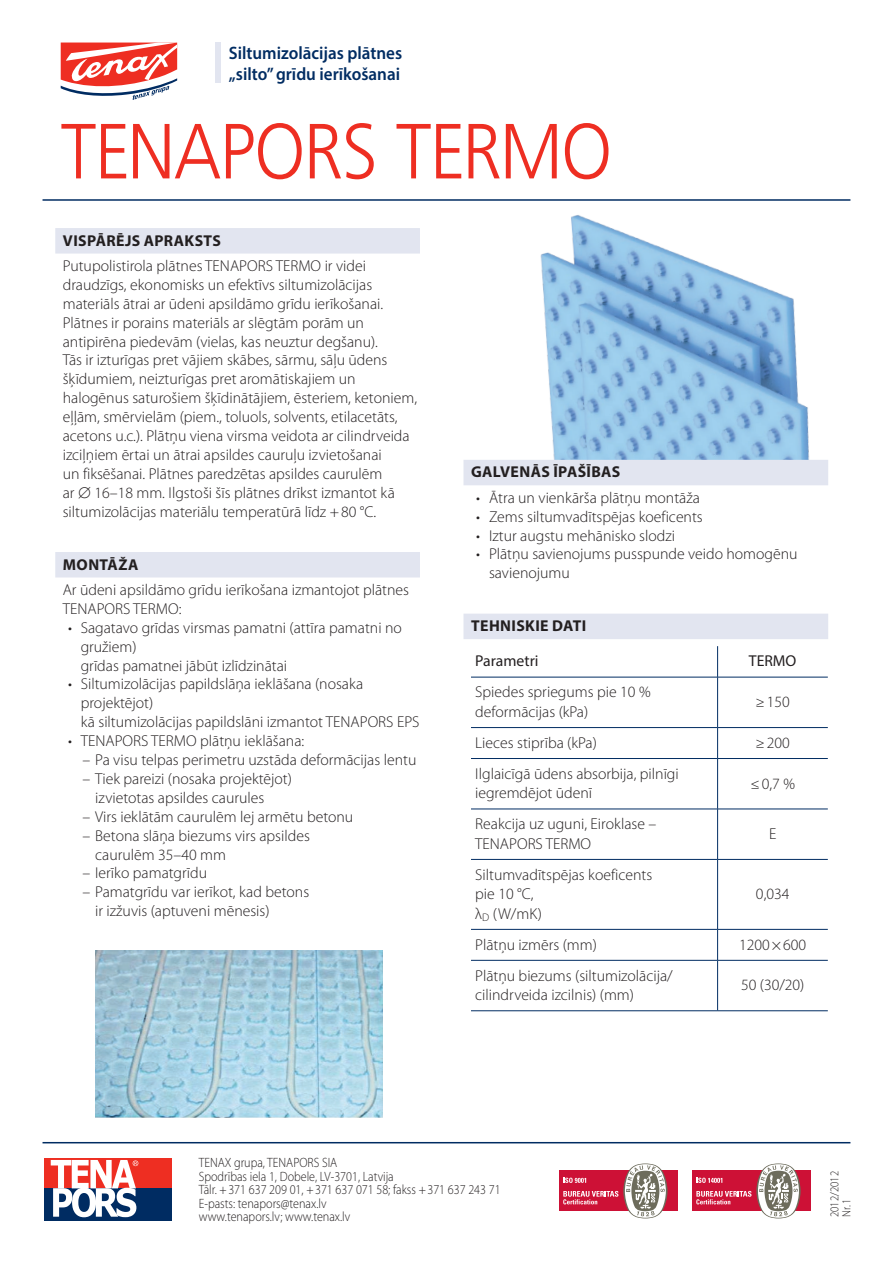
<style>
.page{position:relative;width:893px;height:1263px;background:#fff}
.page>*{position:absolute;margin:0;border:0;box-sizing:border-box;transform-origin:0 0}
.t1{font:300 78px "Frutiger";letter-spacing:-.02em;color:#ee2e22;scale:.91 1}
.t2{font:600 18px/21.6px "Myriad Pro";color:#002c62;scale:.95 1}
.t3{font:300 15.75px/18.9px "Myriad Pro";color:#231f20}
.t4{font:700 15.75px "Myriad Pro";letter-spacing:.025em;color:#231f20}
.t5{font:15.75px "Myriad Pro";color:#231f20}
.t6{font:300 13.5px/13.5px "Myriad Pro";color:#231f20;scale:.9 1}
.t7{font:300 12px/12px "Myriad Pro";color:#231f20;scale:.9 1}
</style>
<div class="page">
<hr style="left:43px;top:1142px;width:807px;height:1px;background:#002c62">
<div style="left:559px;top:1170px;width:118px;height:41px;background:#cd1136"></div>
<svg style="left:563px;top:1163px;width:105px;height:55px"></svg>
<div style="left:692px;top:1170px;width:119px;height:41px;background:#cd1136"></div>
<svg style="left:696px;top:1163px;width:105px;height:55px"></svg>
<div style="left:44px;top:1158px;width:128px;height:32px;background:#ee2e22"></div>
<div style="left:44px;top:1188px;width:128px;height:33px;background:#002c62"></div>
<svg style="left:51px;top:1160px;width:87px;height:57px"></svg>
<hr style="left:43px;top:199px;width:807px;height:2px;background:#002c62">
<div style="left:215px;top:43px;width:6px;height:40px;background:#e2e5f0"></div>
<svg style="left:61px;top:43px;width:116px;height:57px"></svg>
<img style="left:509px;top:199px;width:342px;height:261px">
<div style="left:55px;top:228px;width:365px;height:26px;background:#e2e5f0"></div>
<div style="left:55px;top:552px;width:365px;height:25px;background:#e2e5f0"></div>
<div style="left:463px;top:460px;width:365px;height:25px;background:#e2e5f0"></div>
<div style="left:463px;top:614px;width:365px;height:25px;background:#e2e5f0"></div>
<hr style="left:717px;top:646px;width:1px;height:31px;background:#002c62">
<hr style="left:471px;top:677px;width:247px;height:1px;background:#002c62">
<hr style="left:718px;top:677px;width:110px;height:1px;background:#002c62">
<hr style="left:717px;top:677px;width:1px;height:50px;background:#002c62">
<hr style="left:471px;top:727px;width:247px;height:1px;background:#002c62">
<hr style="left:718px;top:727px;width:110px;height:1px;background:#002c62">
<hr style="left:717px;top:728px;width:1px;height:30px;background:#002c62">
<hr style="left:471px;top:758px;width:247px;height:1px;background:#002c62">
<hr style="left:718px;top:758px;width:110px;height:1px;background:#002c62">
<hr style="left:717px;top:759px;width:1px;height:50px;background:#002c62">
<hr style="left:471px;top:809px;width:247px;height:1px;background:#002c62">
<hr style="left:718px;top:809px;width:110px;height:1px;background:#002c62">
<hr style="left:717px;top:809px;width:1px;height:50px;background:#002c62">
<hr style="left:471px;top:859px;width:247px;height:1px;background:#002c62">
<hr style="left:718px;top:859px;width:110px;height:1px;background:#002c62">
<hr style="left:717px;top:860px;width:1px;height:69px;background:#002c62">
<hr style="left:471px;top:929px;width:247px;height:1px;background:#002c62">
<hr style="left:718px;top:929px;width:110px;height:1px;background:#002c62">
<hr style="left:717px;top:929px;width:1px;height:31px;background:#002c62">
<hr style="left:471px;top:960px;width:247px;height:1px;background:#002c62">
<hr style="left:718px;top:960px;width:110px;height:1px;background:#002c62">
<hr style="left:717px;top:960px;width:1px;height:50px;background:#002c62">
<hr style="left:471px;top:1010px;width:247px;height:1px;background:#002c62">
<hr style="left:718px;top:1010px;width:110px;height:1px;background:#002c62">
<img style="left:95px;top:950px;width:287px;height:167px">
<p class="t2" style="left:229px;top:41px;width:184px">Siltumizolācijas plātnes „silto” grīdu ierīkošanai</p>
<h1 class="t1" style="left:61px;top:106px;width:608px">TENAPORS TERMO</h1>
<p class="t4" style="left:63px;top:230px;width:160px">VISPĀRĒJS APRAKSTS</p>
<p class="t3" style="left:63px;top:256px;width:356px">Putupolistirola plātnes TENAPORS TERMO ir videi draudzīgs, ekonomisks un efektīvs siltumizolācijas materiāls ātrai ar ūdeni apsildāmo grīdu ierīkošanai.<br>Plātnes ir porains materiāls ar slēgtām porām un antipirēna piedevām (vielas, kas neuztur degšanu).<br>Tās ir izturīgas pret vājiem skābes, sārmu, sāļu ūdens šķīdumiem, neizturīgas pret aromātiskajiem un halogēnus saturošiem šķīdinātājiem, ēsteriem, ketoniem, eļļām, smērvielām (piem., toluols, solvents, etilacetāts, acetons u.c.). Plātņu viena virsma veidota ar cilindrveida izciļņiem ērtai un ātrai apsildes cauruļu izvietošanai<br>un fiksēšanai. Plātnes paredzētas apsildes caurulēm<br>ar ∅ 16–18 mm. Ilgstoši šīs plātnes drīkst izmantot kā siltumizolācijas materiālu temperatūrā līdz +80 °C.</p>
<p class="t4" style="left:63px;top:554px;width:77px">MONTĀŽA</p>
<p class="t3" style="left:63px;top:580px;width:348px">Ar ūdeni apsildāmo grīdu ierīkošana izmantojot plātnes<br>TENAPORS TERMO:</p>
<p class="t3" style="left:81px;top:618px;width:323px;text-indent:-13px">• Sagatavo grīdas virsmas pamatni (attīra pamatni no gružiem)<br>grīdas pamatnei jābūt izlīdzinātai</p>
<p class="t3" style="left:81px;top:675px;width:340px;text-indent:-13px">• Siltumizolācijas papildslāņa ieklāšana (nosaka projektējot)<br>kā siltumizolācijas papildslāni izmantot TENAPORS EPS</p>
<p class="t3" style="left:68px;top:731px;width:238px">• TENAPORS TERMO plātņu ieklāšana:</p>
<p class="t3" style="left:82px;top:750px;width:335px">– Pa visu telpas perimetru uzstāda deformācijas lentu</p>
<p class="t3" style="left:95px;top:769px;width:198px;text-indent:-13px">– Tiek pareizi (nosaka projektējot) izvietotas apsildes caurules</p>
<p class="t3" style="left:82px;top:807px;width:272px">– Virs ieklātām caurulēm lej armētu betonu</p>
<p class="t3" style="left:95px;top:826px;width:216px;text-indent:-13px">– Betona slāņa biezums virs apsildes caurulēm 35–40 mm</p>
<p class="t3" style="left:82px;top:864px;width:126px">– Ierīko pamatgrīdu</p>
<p class="t3" style="left:95px;top:882px;width:215px;text-indent:-13px">– Pamatgrīdu var ierīkot, kad betons ir izžuvis (aptuveni mēnesis)</p>
<p class="t4" style="left:471px;top:462px;width:151px">GALVENĀS ĪPAŠĪBAS</p>
<p class="t3" style="left:476px;top:488px;width:225px">• Ātra un vienkārša plātņu montāža</p>
<p class="t3" style="left:476px;top:507px;width:228px">• Zems siltumvadītspējas koeficents</p>
<p class="t3" style="left:476px;top:526px;width:200px">• Iztur augstu mehānisko slodzi</p>
<p class="t3" style="left:489px;top:545px;width:310px;text-indent:-13px">• Plātņu savienojums pusspunde veido homogēnu savienojumu</p>
<p class="t4" style="left:471px;top:616px;width:117px">TEHNISKIE DATI</p>
<p class="t5" style="left:475px;top:651px;width:65px">Parametri</p>
<p class="t5" style="left:749px;top:651px;width:49px">TERMO</p>
<p class="t3" style="left:475px;top:682px;width:177px;line-height:19.5px">Spiedes spriegums pie 10 % deformācijas (kPa)</p>
<p class="t3" style="left:755px;top:692px;width:36px">≥150</p>
<p class="t3" style="left:475px;top:733px;width:123px">Lieces stiprība (kPa)</p>
<p class="t3" style="left:755px;top:733px;width:36px">≥200</p>
<p class="t3" style="left:475px;top:764px;width:205px;line-height:19.5px">Ilglaicīgā ūdens absorbija, pilnīgi iegremdējot ūdenī</p>
<p class="t3" style="left:750px;top:774px;width:46px">≤0,7 %</p>
<p class="t3" style="left:475px;top:814px;width:183px;line-height:19.5px">Reakcija uz uguni, Eiroklase –<br>TENAPORS TERMO</p>
<p class="t3" style="left:769px;top:824px;width:9px">E</p>
<p class="t3" style="left:475px;top:864px;width:179px;line-height:19.5px">Siltumvadītspējas koeficents pie 10 °C,<br>λ<sub>D</sub> (W/mK)</p>
<p class="t3" style="left:756px;top:884px;width:35px">0,034</p>
<p class="t3" style="left:475px;top:935px;width:123px">Plātņu izmērs (mm)</p>
<p class="t3" style="left:739px;top:935px;width:69px">1200×600</p>
<p class="t3" style="left:475px;top:965px;width:199px;line-height:19.5px">Plātņu biezums (siltumizolācija/ cilindrveida izcilnis) (mm)</p>
<p class="t3" style="left:741px;top:975px;width:65px">50 (30/20)</p>
<p class="t6" style="left:199px;top:1156px;width:337px">TENAX grupa, TENAPORS SIA<br>Spodrības iela 1, Dobele, LV-3701, Latvija<br>Tālr. + 371 637 209 01, + 371 637 071 58; fakss + 371 637 243 71<br>E-pasts: tenapors@tenax.lv<br>www.tenapors.lv; www.tenax.lv</p>
<p class="t7" style="left:828px;top:1217px;width:53px;rotate:-90deg">2012/2012<br>Nr. 1</p>
</div>
